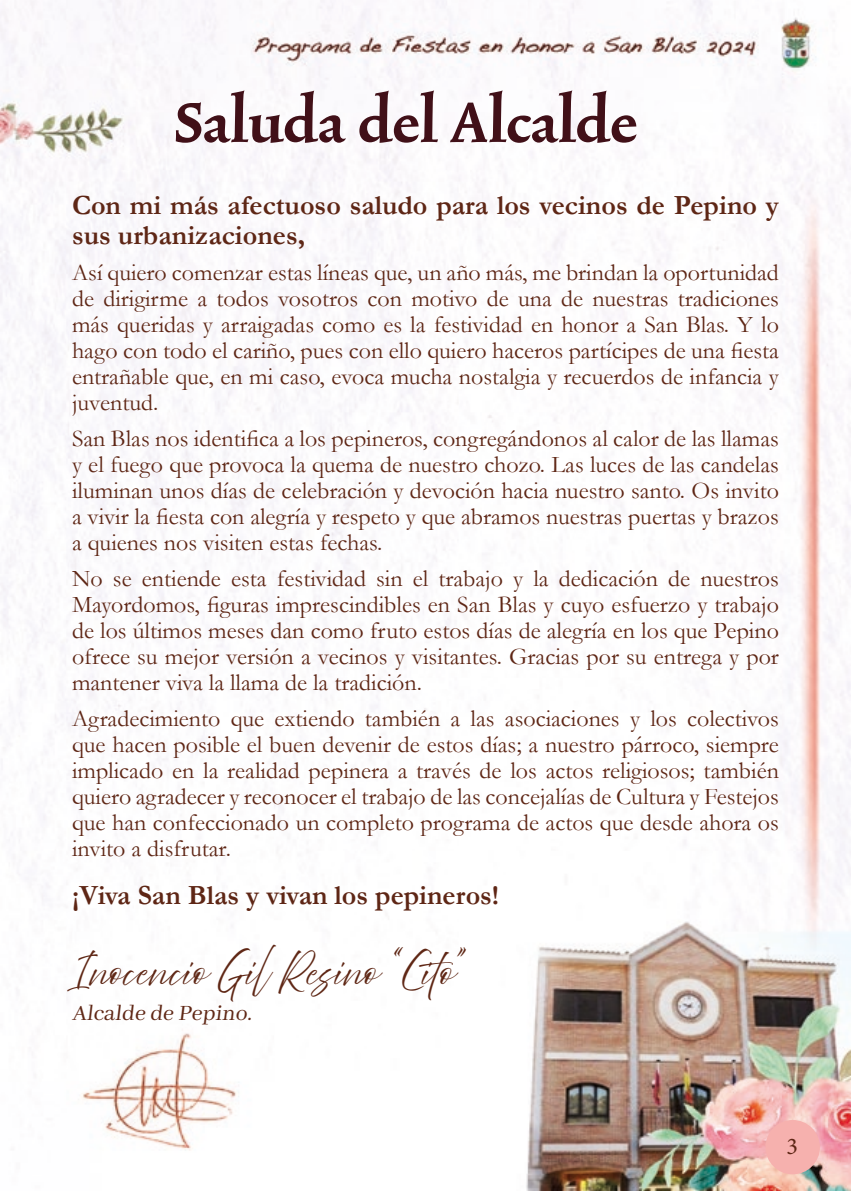
<style>
.page{position:relative;width:851px;height:1191px;background:#fff}
.page>*{position:absolute;margin:0;border:0;box-sizing:border-box;transform-origin:0 0}
.t1{font:700 66px "Trinite No 3";color:#411018}
.t2{font:30px "Abovethe Beyond Script";color:#5f2715}
.t3{font:700 28px/30px "Garamond";color:#5e2615}
.t4{font:24px/26px "Garamond";color:#5e2615;text-align:justify}
.t5{font:24px "Abhaya Libre";color:#5f2715}
.t6{font:24px "Minion Pro";color:#5e2615}
</style>
<div class="page">
<img style="left:0;top:0;width:850px;height:1191px">
<div style="left:765px;top:1120px;width:54px;height:54px;background:#f6b1ae;border-radius:50%"></div>
<h1 class="t1" style="left:174px;top:90px;width:464px">Saluda del Alcalde</h1>
<p class="t3" style="left:72px;top:190px;width:708px">Con mi más afectuoso saludo para los vecinos de Pepino y sus urbanizaciones,</p>
<p class="t4" style="left:72px;top:259px;width:708px">Así quiero comenzar estas líneas que, un año más, me brindan la oportunidad de dirigirme a todos vosotros con motivo de una de nuestras tradiciones más queridas y arraigadas como es la festividad en honor a San Blas. Y lo hago con todo el cariño, pues con ello quiero haceros partícipes de una fiesta entrañable que, en mi caso, evoca mucha nostalgia y recuerdos de infancia y juventud.</p>
<p class="t4" style="left:72px;top:425px;width:708px">San Blas nos identifica a los pepineros, congregándonos al calor de las llamas y el fuego que provoca la quema de nuestro chozo. Las luces de las candelas iluminan unos días de celebración y devoción hacia nuestro santo. Os invito a vivir la fiesta con alegría y respeto y que abramos nuestras puertas y brazos a quienes nos visiten estas fechas.</p>
<p class="t4" style="left:72px;top:565px;width:708px">No se entiende esta festividad sin el trabajo y la dedicación de nuestros Mayordomos, figuras imprescindibles en San Blas y cuyo esfuerzo y trabajo de los últimos meses dan como fruto estos días de alegría en los que Pepino ofrece su mejor versión a vecinos y visitantes. Gracias por su entrega y por mantener viva la llama de la tradición.</p>
<p class="t4" style="left:72px;top:705px;width:708px">Agradecimiento que extiendo también a las asociaciones y los colectivos que hacen posible el buen devenir de estos días; a nuestro párroco, siempre implicado en la realidad pepinera a través de los actos religiosos; también quiero agradecer y reconocer el trabajo de las concejalías de Cultura y Festejos que han confeccionado un completo programa de actos que desde ahora os invito a disfrutar.</p>
<p class="t3" style="left:72px;top:880px;width:428px">¡Viva San Blas y vivan los pepineros!</p>
<p class="t2" style="left:72px;top:954px;width:406px">Inocencio Gil Resino “Cito”</p>
<p class="t5" style="left:72px;top:1000px;width:185px">Alcalde de Pepino.</p>
<p class="t6" style="left:786px;top:1130px;width:13px">3</p>
</div>
